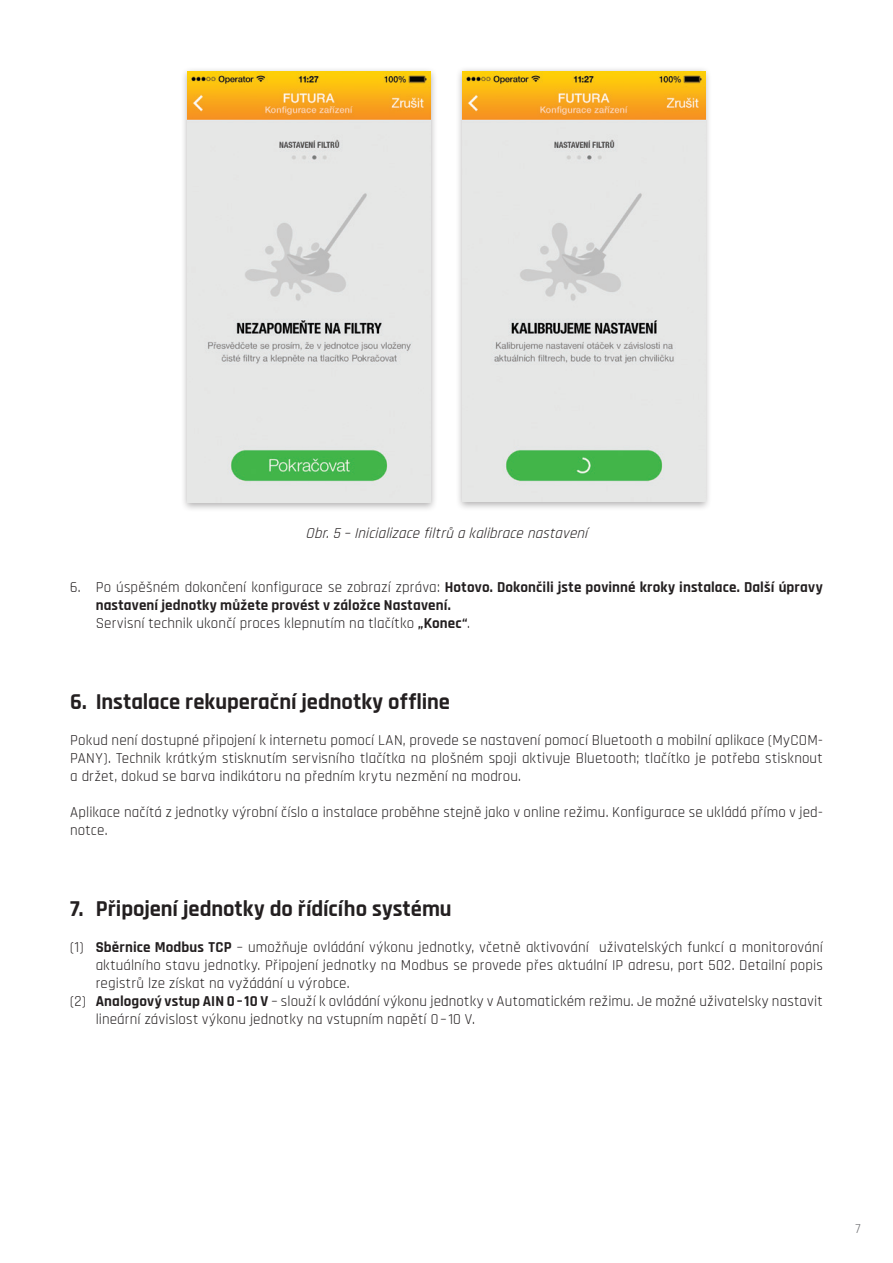
<style>
.page{position:relative;width:893px;height:1263px;background:#fff}
.page>*{position:absolute;margin:0;border:0;box-sizing:border-box;transform-origin:0 0}
.t1{font:700 22.5px "Rajdhani";color:#231f20}
.t2{font:15px/18px "Rajdhani";letter-spacing:.01em;color:#231f20;text-align:justify}
.t3{font:700 15px/18px "Rajdhani";letter-spacing:.01em;color:#231f20}
.t4{font:italic 15px "Rajdhani";color:#231f20}
.t5{font:13.5px "Rajdhani";color:#6c6d70}
.s1{font-weight:400}
.s2{font-weight:700}
</style>
<div class="page">
<div style="left:181px;top:67px;width:256px;height:445px;background:#231f20;opacity:.35"></div>
<img style="left:188px;top:71px;width:242px;height:432px">
<div style="left:456px;top:66px;width:256px;height:445px;background:#231f20;opacity:.35"></div>
<img style="left:462px;top:71px;width:243px;height:431px">
<p class="t4" style="left:306px;top:524px;width:287px">Obr. 5 – Inicializace filtrů a kalibrace nastavení</p>
<p class="t3" style="left:96px;top:578px;width:729px;text-indent:-26px"><span class="s1">6. Po úspěšném dokončení konfigurace se zobrazí zpráva:</span> Hotovo. Dokončili jste povinné kroky instalace. Další úpravy nastavení jednotky můžete provést v záložce Nastavení.<br><span class="s1">Servisní technik ukončí proces klepnutím na tlačítko</span> „Konec“<span class="s1">.</span></p>
<h1 class="t1" style="left:70px;top:688px;width:381px">6. Instalace rekuperační jednotky offline</h1>
<p class="t2" style="left:70px;top:731px;width:754px">Pokud není dostupné připojení k internetu pomocí LAN, provede se nastavení pomocí Bluetooth a mobilní aplikace (MyCOM-PANY). Technik krátkým stisknutím servisního tlačítka na plošném spoji aktivuje Bluetooth; tlačítko je potřeba stisknout a držet, dokud se barva indikátoru na předním krytu nezmění na modrou.</p>
<p class="t2" style="left:70px;top:803px;width:754px">Aplikace načítá z jednotky výrobní číslo a instalace proběhne stejně jako v online režimu. Konfigurace se ukládá přímo v jed&shy;notce.</p>
<h1 class="t1" style="left:70px;top:895px;width:383px">7. Připojení jednotky do řídícího systému</h1>
<p class="t2" style="left:70px;top:938px;width:754px">(1) <span class="s2">Sběrnice Modbus TCP</span> – umožňuje ovládání výkonu jednotky, včetně aktivování uživatelských funkcí a monitorování</p>
<p class="t2" style="left:96px;top:956px;width:729px">aktuálního stavu jednotky. Připojení jednotky na Modbus se provede přes aktuální IP adresu, port 502. Detailní popis</p>
<p class="t2" style="left:96px;top:974px;width:255px">registrů lze získat na vyžádání u výrobce.</p>
<p class="t2" style="left:70px;top:992px;width:754px">(2) <span class="s2">Analogový vstup AIN 0–10 V</span> – slouží k ovládání výkonu jednotky v Automatickém režimu. Je možné uživatelsky nastavit</p>
<p class="t2" style="left:96px;top:1010px;width:381px">lineární závislost výkonu jednotky na vstupním napětí 0– 10 V.</p>
<p class="t5" style="left:855px;top:1221px;width:7px">7</p>
</div>
